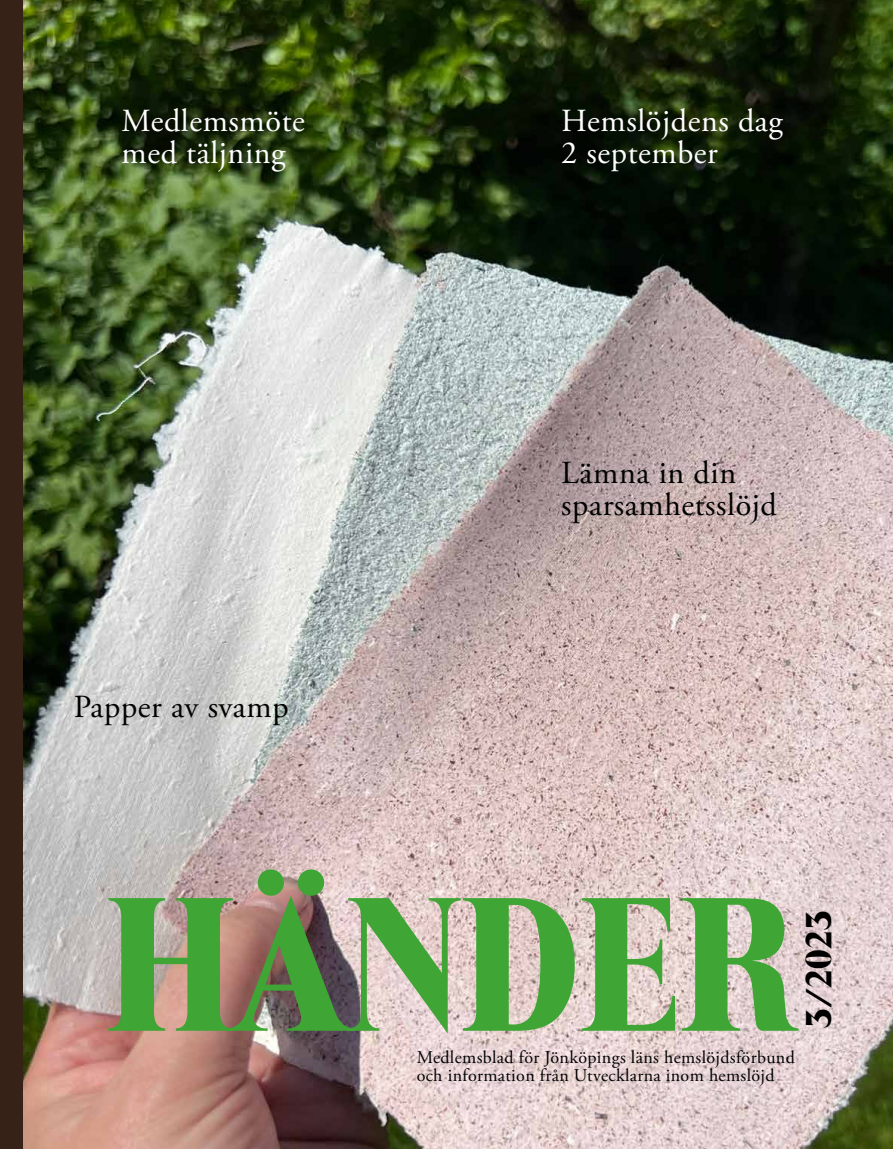
<style>
.page{position:relative;width:893px;height:1149px;background:#fff}
.page>*{position:absolute;margin:0;border:0;box-sizing:border-box;transform-origin:0 0}
.t1{font:700 35.25px "Toledo";color:#000}
.t2{font:32.1px/32.1px "Adobe Garamond Pro";letter-spacing:.02em;color:#fff}
.t3{font:32.1px/32.1px "Adobe Garamond Pro";letter-spacing:.02em;color:#020203}
.t4{font:18px/18px "Adobe Garamond Pro";letter-spacing:.02em;color:#020203}
</style>
<div class="page">
<div style="left:0;top:0;width:870px;height:1148px;background:#372217"></div>
<img style="left:23px;top:0;width:870px;height:1148px">
<svg style="left:108px;top:869px;width:691px;height:164px;background:#96af83"></svg>
<h2 class="t2" style="left:122px;top:106px;width:185px">Medlemsmöte med täljning</h2>
<h2 class="t2" style="left:561px;top:106px;width:223px">Hemslöjdens dag<br>2 september</h2>
<h2 class="t3" style="left:74px;top:691px;width:216px">Papper av svamp</h2>
<h2 class="t3" style="left:561px;top:457px;width:217px">Lämna in din sparsamhetsslöjd</h2>
<p class="t4" style="left:417px;top:1048px;width:380px">Medlemsblad för Jönköpings läns hemslöjdsförbund och information från Utvecklarna inom hemslöjd</p>
<h1 class="t1" style="left:798px;top:1027px;width:119px;rotate:-90deg">3/2023</h1>
</div>
